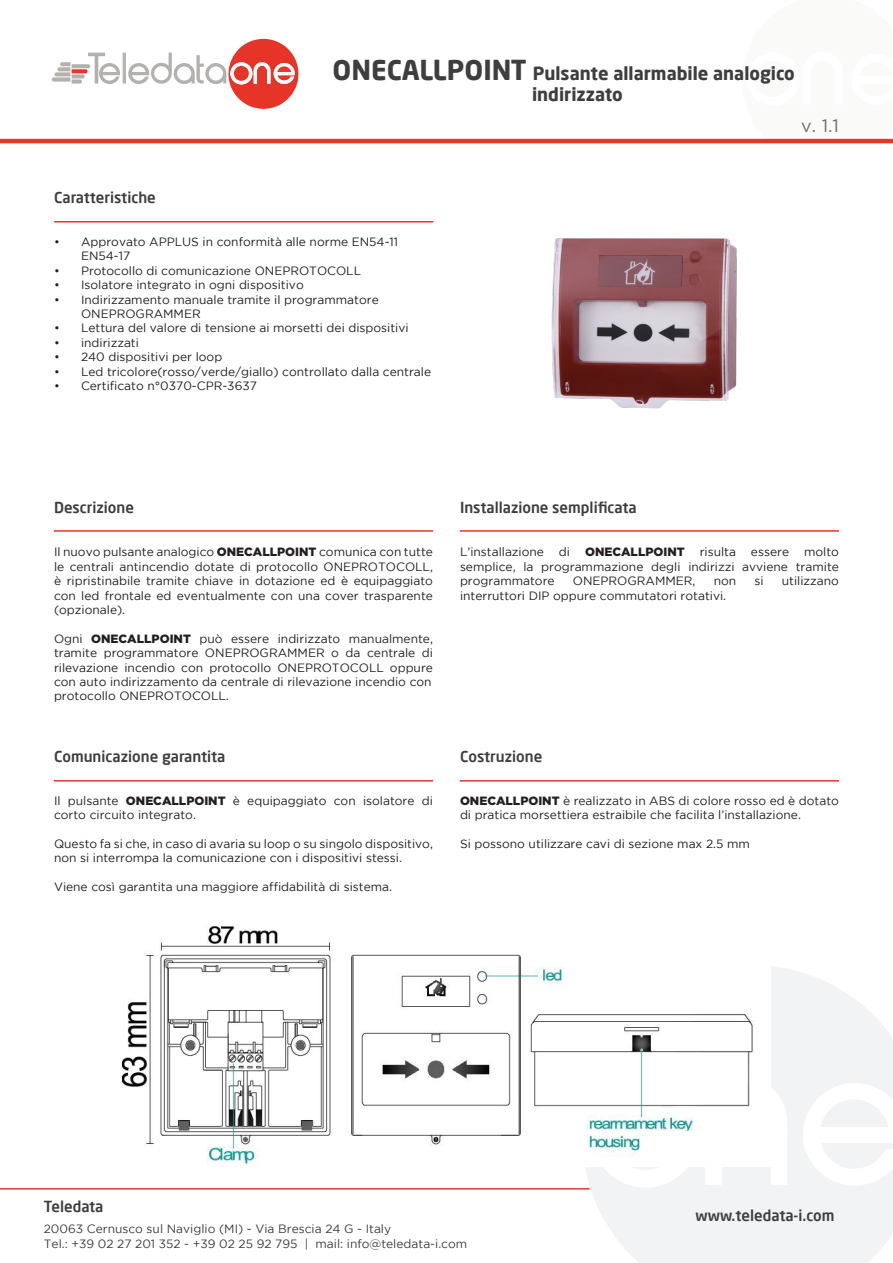
<style>
.page{position:relative;width:893px;height:1263px;background:#fff}
.page>*{position:absolute;margin:0;border:0;box-sizing:border-box;transform-origin:0 0}
.t1{font:700 18px/21.6px "Neo Sans Pro";color:#3e3e3f}
.t2{font:18px "Gotham";color:#6c6d70}
.t3{font:500 15px "Neo Sans Pro";color:#3e3e3f}
.t4{font:12px/14.4px "Gotham";color:#231f20}
.t5{font:12px/15px "Gotham";color:#3e3e3f}
.s1{font-size:27px}
.s2{font-weight:900}
</style>
<div class="page">
<svg style="left:582px;top:967px;width:311px;height:296px;fill:#f2f3f4"></svg>
<svg style="left:705px;top:1080px;width:82px;height:105px"></svg>
<svg style="left:803px;top:1083px;width:90px;height:102px"></svg>
<svg style="left:591px;top:1166px;width:108px;height:21px"></svg>
<svg style="left:742px;top:138px;width:151px;height:1px"></svg>
<svg style="left:52px;top:39px;width:247px;height:70px"></svg>
<hr style="left:0;top:139px;width:893px;height:4px;background:#e73428">
<hr style="left:0;top:1188px;width:590px;height:1px;background:#e73529">
<hr style="left:54px;top:221px;width:379px;height:2px;background:#e73529">
<hr style="left:54px;top:530px;width:379px;height:2px;background:#e73529">
<hr style="left:54px;top:780px;width:379px;height:1px;background:#e73529">
<hr style="left:460px;top:530px;width:379px;height:2px;background:#e73529">
<hr style="left:460px;top:780px;width:379px;height:1px;background:#e73529">
<img style="left:551px;top:238px;width:186px;height:171px">
<img style="left:122px;top:925px;width:649px;height:241px">
<hr style="left:352px;top:956px;width:1px;height:178px;background:#3e3e3f">
<hr style="left:519px;top:956px;width:1px;height:178px;background:#3e3e3f">
<h1 class="t1" style="left:532px;top:62px;width:264px;text-indent:-199px"><span class="s1">ONECALLPOINT</span> Pulsante allarmabile analogico indirizzato</h1>
<p class="t2" style="left:801px;top:115px;width:39px">v. 1.1</p>
<p class="t3" style="left:54px;top:188px;width:103px">Caratteristiche</p>
<p class="t4" style="left:81px;top:234px;width:319px;text-indent:-27px">• Approvato APPLUS in conformità alle norme EN54-11<br>EN54-17</p>
<p class="t4" style="left:54px;top:263px;width:309px">• Protocollo di comunicazione ONEPROTOCOLL</p>
<p class="t4" style="left:54px;top:278px;width:251px">• Isolatore integrato in ogni dispositivo</p>
<p class="t4" style="left:81px;top:292px;width:299px;text-indent:-27px">• Indirizzamento manuale tramite il programmatore<br>ONEPROGRAMMER</p>
<p class="t4" style="left:54px;top:321px;width:356px">• Lettura del valore di tensione ai morsetti dei dispositivi</p>
<p class="t4" style="left:54px;top:335px;width:86px">• indirizzati</p>
<p class="t4" style="left:54px;top:350px;width:170px">• 240 dispositivi per loop</p>
<p class="t4" style="left:54px;top:364px;width:379px">• Led tricolore(rosso/verde/giallo) controllato dalla centrale</p>
<p class="t4" style="left:54px;top:378px;width:204px">• Certificato n°0370-CPR-3637</p>
<p class="t3" style="left:54px;top:498px;width:82px">Descrizione</p>
<p class="t4" style="left:54px;top:545px;width:380px;text-align:justify">Il nuovo pulsante analogico <span class="s2">ONECALLPOINT</span> comunica con tutte le centrali antincendio dotate di protocollo ONEPROTOCOLL, è ripristinabile tramite chiave in dotazione ed è equipaggiato con led frontale ed eventualmente con una cover trasparente (opzionale).</p>
<p class="t4" style="left:54px;top:631px;width:380px;text-align:justify">Ogni <span class="s2">ONECALLPOINT</span> può essere indirizzato manualmente, tramite programmatore ONEPROGRAMMER o da centrale di rilevazione incendio con protocollo ONEPROTOCOLL oppure con auto indirizzamento da centrale di rilevazione incendio con</p>
<p class="t4" style="left:54px;top:689px;width:176px">protocollo ONEPROTOCOLL.</p>
<p class="t3" style="left:54px;top:747px;width:173px">Comunicazione garantita</p>
<p class="t4" style="left:54px;top:793px;width:380px">Il pulsante <span class="s2">ONECALLPOINT</span> è equipaggiato con isolatore di corto circuito integrato.</p>
<p class="t4" style="left:54px;top:836px;width:380px">Questo fa si che, in caso di avaria su loop o su singolo dispositivo, non si interrompa la comunicazione con i dispositivi stessi.</p>
<p class="t4" style="left:54px;top:880px;width:340px">Viene così garantita una maggiore affidabilità di sistema.</p>
<p class="t3" style="left:460px;top:498px;width:178px">Installazione semplificata</p>
<p class="t4" style="left:460px;top:545px;width:380px;text-align:justify">L’installazione di <span class="s2">ONECALLPOINT</span> risulta essere molto semplice, la programmazione degli indirizzi avviene tramite programmatore</p>
<p class="t4" style="left:573px;top:574px;width:124px">ONEPROGRAMMER,</p>
<p class="t4" style="left:714px;top:574px;width:24px">non</p>
<p class="t4" style="left:754px;top:574px;width:11px">si</p>
<p class="t4" style="left:782px;top:574px;width:59px">utilizzano</p>
<p class="t4" style="left:460px;top:588px;width:268px">interruttori DIP oppure commutatori rotativi.</p>
<p class="t3" style="left:460px;top:747px;width:84px">Costruzione</p>
<p class="t4" style="left:460px;top:793px;width:380px"><span class="s2">ONECALLPOINT</span> è realizzato in ABS di colore rosso ed è dotato di pratica morsettiera estraibile che facilita l’installazione.</p>
<p class="t4" style="left:460px;top:836px;width:291px">Si possono utilizzare cavi di sezione max 2.5 mm</p>
<p class="t3" style="left:44px;top:1196px;width:61px">Teledata</p>
<p class="t5" style="left:44px;top:1220px;width:425px">20063 Cernusco sul Naviglio (MI) - Via Brescia 24 G - Italy<br>Tel.: +39 02 27 201 352 - +39 02 25 92 795 | mail: info@teledata-i.com</p>
<p class="t3" style="left:695px;top:1205px;width:140px">www.teledata-i.com</p>
</div>
